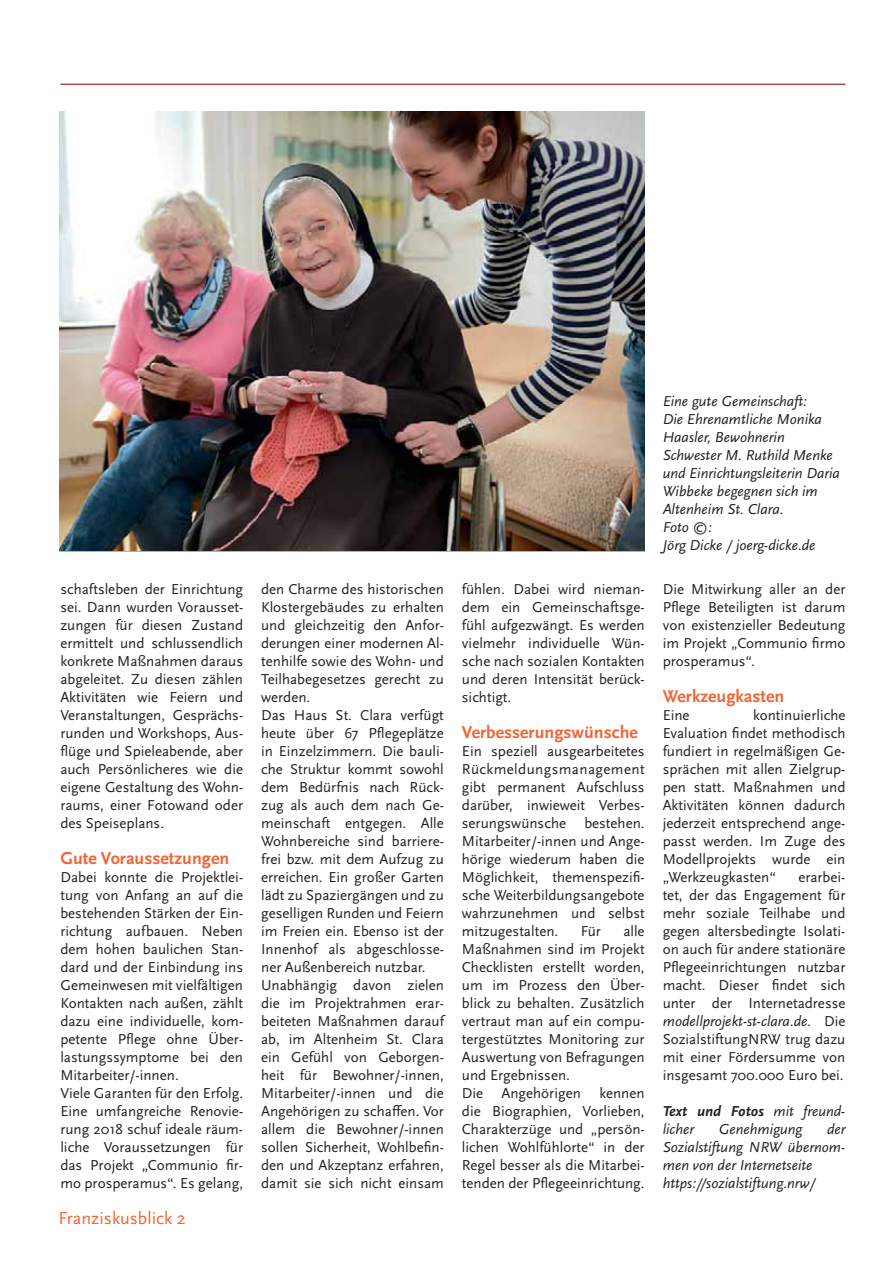
<style>
.page{position:relative;width:893px;height:1263px;background:#fff}
.page>*{position:absolute;margin:0;border:0;box-sizing:border-box;transform-origin:0 0}
.t1{font:700 18px "Scala Sans Pro";color:#f26435}
.t2{font:18px "Scala Sans Pro";color:#f26435}
.t3{font:15px/18px "Scala Sans Pro";color:#231f20;text-align:justify}
.t4{font:italic 15px/18px "Scala Sans Pro";color:#231f20}
.s1{font-style:italic}
.s2{font-weight:700}
</style>
<div class="page">
<hr style="left:60px;top:84px;width:785px;height:1px;background:#aa4d51">
<img style="left:60px;top:112px;width:585px;height:439px">
<p class="t3" style="left:60px;top:581px;width:184px">schaftsleben der Einrichtung sei. Dann wurden Vorausset&shy;zungen für diesen Zustand ermittelt und schlussendlich konkrete Maßnahmen daraus abgeleitet. Zu diesen zählen Aktivitäten wie Feiern und Veranstaltungen, Gesprächs&shy;runden und Workshops, Aus&shy;flüge und Spieleabende, aber auch Persönlicheres wie die eigene Gestaltung des Wohn&shy;raums, einer Fotowand oder des Speiseplans.</p>
<p class="t1" style="left:60px;top:850px;width:170px">Gute Voraussetzungen</p>
<p class="t3" style="left:60px;top:869px;width:184px;text-align:left">Dabei konnte die Projektlei&shy;tung von Anfang an auf die bestehenden Stärken der Ein&shy;richtung aufbauen. Neben dem hohen baulichen Stan&shy;dard und der Einbindung ins<br>Gemeinwesen mit vielfältigen<br>Kontakten nach außen, zählt dazu eine individuelle, kom&shy;petente Pflege ohne Über&shy;lastungssymptome bei den<br>Mitarbeiter/-innen.<br>Viele Garanten für den Erfolg.<br>Eine umfangreiche Renovie&shy;rung 2018 schuf ideale räum&shy;liche Voraussetzungen für das Projekt „Communio fir&shy;mo prosperamus“. Es gelang,</p>
<p class="t2" style="left:58px;top:1210px;width:129px">Franziskusblick 2</p>
<p class="t3" style="left:261px;top:581px;width:184px;text-align:left">den Charme des historischen<br>Klostergebäudes zu erhalten und gleichzeitig den Anfor&shy;derungen einer modernen Al&shy;tenhilfe sowie des Wohn- und<br>Teilhabegesetzes gerecht zu werden.<br>Das Haus St. Clara verfügt heute über 67 Pflegeplätze in Einzelzimmern. Die bauli&shy;che Struktur kommt sowohl dem Bedürfnis nach Rück&shy;zug als auch dem nach Ge&shy;meinschaft entgegen. Alle<br>Wohnbereiche sind barriere&shy;frei bzw. mit dem Aufzug zu erreichen. Ein großer Garten lädt zu Spaziergängen und zu geselligen Runden und Feiern im Freien ein. Ebenso ist der<br>Innenhof als abgeschlosse&shy;ner Außenbereich nutzbar.<br>Unabhängig davon zielen die im Projektrahmen erar&shy;beiteten Maßnahmen darauf ab, im Altenheim St. Clara ein Gefühl von Geborgen&shy;heit für Bewohner/-innen,<br>Mitarbeiter/-innen und die<br>Angehörigen zu schaffen. Vor allem die Bewohner/-innen sollen Sicherheit, Wohlbefin&shy;den und Akzeptanz erfahren, damit sie sich nicht einsam</p>
<p class="t3" style="left:462px;top:581px;width:184px">fühlen. Dabei wird nieman&shy;dem ein Gemeinschaftsge&shy;fühl aufgezwängt. Es werden vielmehr individuelle Wün&shy;sche nach sozialen Kontakten und deren Intensität berück&shy;sichtigt.</p>
<p class="t1" style="left:462px;top:724px;width:178px">Verbesserungswünsche</p>
<p class="t3" style="left:462px;top:743px;width:184px">Ein speziell ausgearbeitetes Rückmeldungsmanagement gibt permanent Aufschluss darüber, inwieweit Verbes&shy;serungswünsche bestehen.<br>Mitarbeiter/-innen und Ange&shy;hörige wiederum haben die Möglichkeit, themenspezifi&shy;sche Weiterbildungsangebote wahrzunehmen und selbst mitzugestalten.</p>
<p class="t3" style="left:462px;top:923px;width:184px;text-align:left;text-indent:161px">alle<br>Maßnahmen sind im Projekt<br>Checklisten erstellt worden, um im Prozess den Über&shy;blick zu behalten. Zusätzlich vertraut man auf ein compu&shy;tergestütztes Monitoring zur<br>Auswertung von Befragungen und Ergebnissen.<br>Die Angehörigen kennen die Biographien, Vorlieben,<br>Charakterzüge und „persön&shy;lichen Wohlfühlorte“ in der<br>Regel besser als die Mitarbei&shy;tenden der Pflegeeinrichtung.</p>
<p class="t3" style="left:581px;top:923px;width:22px">Für</p>
<p class="t4" style="left:663px;top:393px;width:179px">Eine gute Gemeinschaft:<br>Die Ehrenamtliche Monika<br>Haasler, Bewohnerin<br>Schwester M. Ruthild Menke und Einrichtungsleiterin Daria<br>Wibbeke begegnen sich im<br>Altenheim St. Clara.<br>Foto ©:<br>Jörg Dicke / joerg-dicke.de</p>
<p class="t3" style="left:663px;top:581px;width:184px">Die Mitwirkung aller an der Pflege Beteiligten ist darum von existenzieller Bedeutung im Projekt „Communio firmo prosperamus“.</p>
<p class="t1" style="left:663px;top:688px;width:123px">Werkzeugkasten</p>
<p class="t3" style="left:663px;top:707px;width:28px">Eine</p>
<p class="t3" style="left:663px;top:707px;width:184px;text-indent:90px">kontinuierliche Evaluation findet methodisch fundiert in regelmäßigen Ge&shy;sprächen mit allen Zielgrup&shy;pen statt. Maßnahmen und Aktivitäten können dadurch jederzeit entsprechend ange&shy;passt werden. Im Zuge des Modellprojekts wurde ein „Werkzeugkasten“</p>
<p class="t3" style="left:663px;top:869px;width:184px;text-indent:136px">erarbei&shy;tet, der das Engagement für mehr soziale Teilhabe und gegen altersbedingte Isolati&shy;on auch für andere stationäre Pflegeeinrichtungen nutzbar macht. Dieser findet sich unter der Internetadresse <span class="s1">modellprojekt-st-clara.de.</span> Die SozialstiftungNRW trug dazu mit einer Fördersumme von insgesamt 700.000 Euro bei.</p>
<p class="t4" style="left:663px;top:1103px;width:184px"><span class="s2">Text und Fotos</span> mit freund&shy;licher</p>
<p class="t4" style="left:663px;top:1121px;width:184px;text-indent:164px">der<br>Sozialstiftung NRW übernom&shy;men von der Internetseite https://sozialstiftung.nrw/</p>
<p class="t4" style="left:719px;top:1121px;width:85px">Genehmigung</p>
</div>
